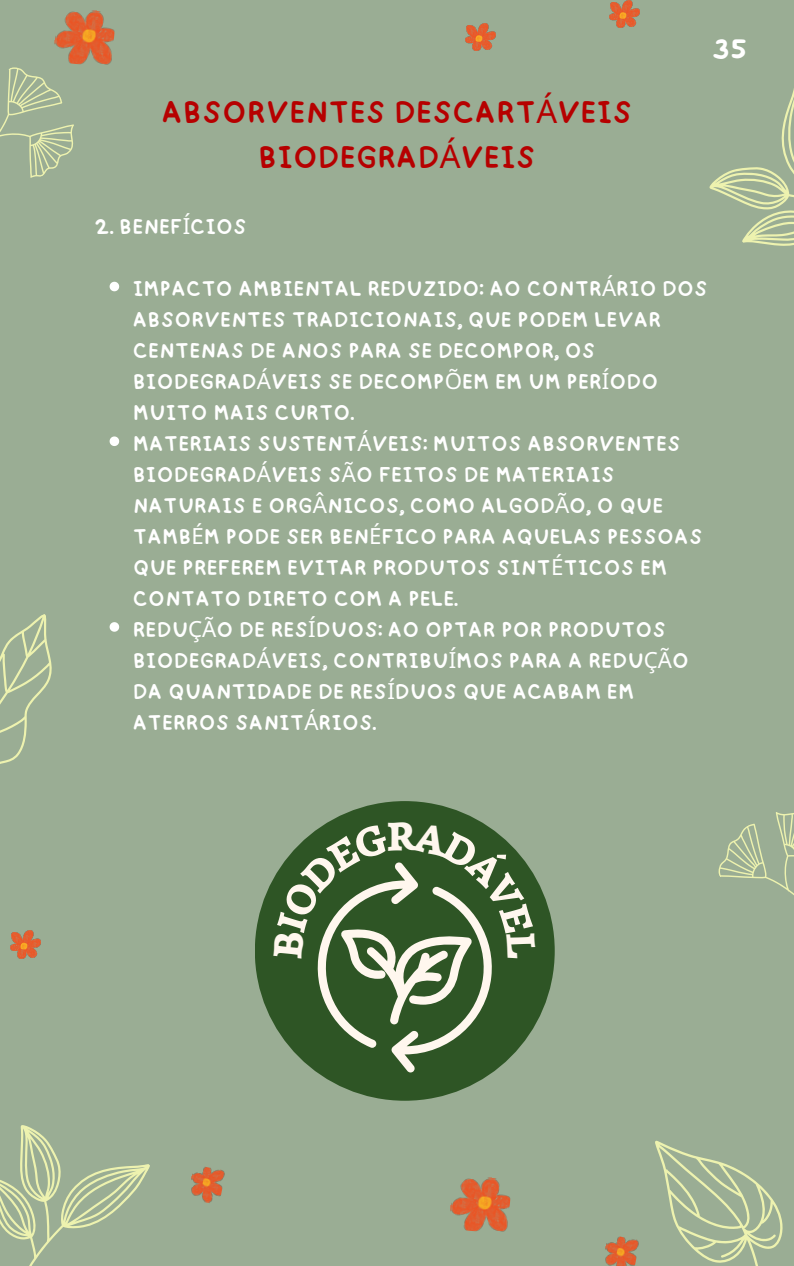
<style>
.page{position:relative;width:794px;height:1266px;background:#fff}
.page>*{position:absolute;margin:0;border:0;box-sizing:border-box;transform-origin:0 0}
.t1{font:32.55px/45px "happy";color:#b60000;text-align:center}
.t2{font:29.25px "happy";color:#fff}
.t3{font:22.27px/30.9px "happy";color:#fff}
.s1{font-family:"Noto Sans"}
</style>
<div class="page">
<div style="left:0;top:0;width:793px;height:1266px;background:#9aad94"></div>
<svg style="left:655px;top:1140px;width:128px;height:126px"></svg>
<svg style="left:0;top:1125px;width:150px;height:141px"></svg>
<svg style="left:0;top:614px;width:52px;height:150px"></svg>
<svg style="left:718px;top:812px;width:75px;height:83px"></svg>
<img style="left:609px;top:0;width:30px;height:28px">
<img style="left:465px;top:23px;width:30px;height:28px">
<img style="left:54px;top:10px;width:61px;height:55px">
<svg style="left:709px;top:92px;width:84px;height:154px"></svg>
<svg style="left:0;top:53px;width:89px;height:125px"></svg>
<img style="left:10px;top:930px;width:30px;height:28px">
<img style="left:450px;top:1177px;width:61px;height:55px">
<img style="left:191px;top:1166px;width:34px;height:37px">
<img style="left:605px;top:1236px;width:34px;height:30px">
<svg style="left:109px;top:282px;width:10px;height:9px"></svg>
<svg style="left:109px;top:436px;width:10px;height:10px"></svg>
<svg style="left:109px;top:622px;width:10px;height:10px"></svg>
<div style="left:255px;top:801px;width:299px;height:299px;background:#2e5525;border-radius:50%"></div>
<svg style="left:273px;top:821px;width:263px;height:251px"></svg>
<p class="t1" style="left:161px;top:85px;width:472px">ABSORVENTES DESCART<span class="s1">Á</span>VEIS<br>BIODEGRAD<span class="s1">Á</span>VEIS</p>
<h3 class="t3" style="left:95px;top:208px;width:153px">2. BENEF<span class="s1">Í</span>CIOS</h3>
<h2 class="t2" style="left:711px;top:21px;width:37px">35</h2>
<p class="t3" style="left:133px;top:270px;width:576px">IMPACTO AMBIENTAL REDUZIDO: AO CONTR<span class="s1">Á</span>RIO DOS ABSORVENTES TRADICIONAIS, QUE PODEM LEVAR CENTENAS DE ANOS PARA SE DECOMPOR, OS BIODEGRAD<span class="s1">Á</span>VEIS SE DECOMP<span class="s1">Õ</span>EM EM UM PER<span class="s1">Í</span>ODO MUITO MAIS CURTO.</p>
<p class="t3" style="left:133px;top:425px;width:571px">MATERIAIS SUSTENT<span class="s1">Á</span>VEIS: MUITOS ABSORVENTES BIODEGRAD<span class="s1">Á</span>VEIS S<span class="s1">Ã</span>O FEITOS DE MATERIAIS NATURAIS E ORG<span class="s1">Â</span>NICOS, COMO ALGOD<span class="s1">Ã</span>O, O QUE TAMB<span class="s1">É</span>M PODE SER BEN<span class="s1">É</span>FICO PARA AQUELAS PESSOAS QUE PREFEREM EVITAR PRODUTOS SINT<span class="s1">É</span>TICOS EM CONTATO DIRETO COM A PELE.</p>
<p class="t3" style="left:133px;top:610px;width:557px">REDU<span class="s1">ÇÃ</span>O DE RES<span class="s1">Í</span>DUOS: AO OPTAR POR PRODUTOS BIODEGRAD<span class="s1">Á</span>VEIS, CONTRIBU<span class="s1">Í</span>MOS PARA A REDU<span class="s1">ÇÃ</span>O DA QUANTIDADE DE RES<span class="s1">Í</span>DUOS QUE ACABAM EM ATERROS SANIT<span class="s1">Á</span>RIOS.</p>
</div>
